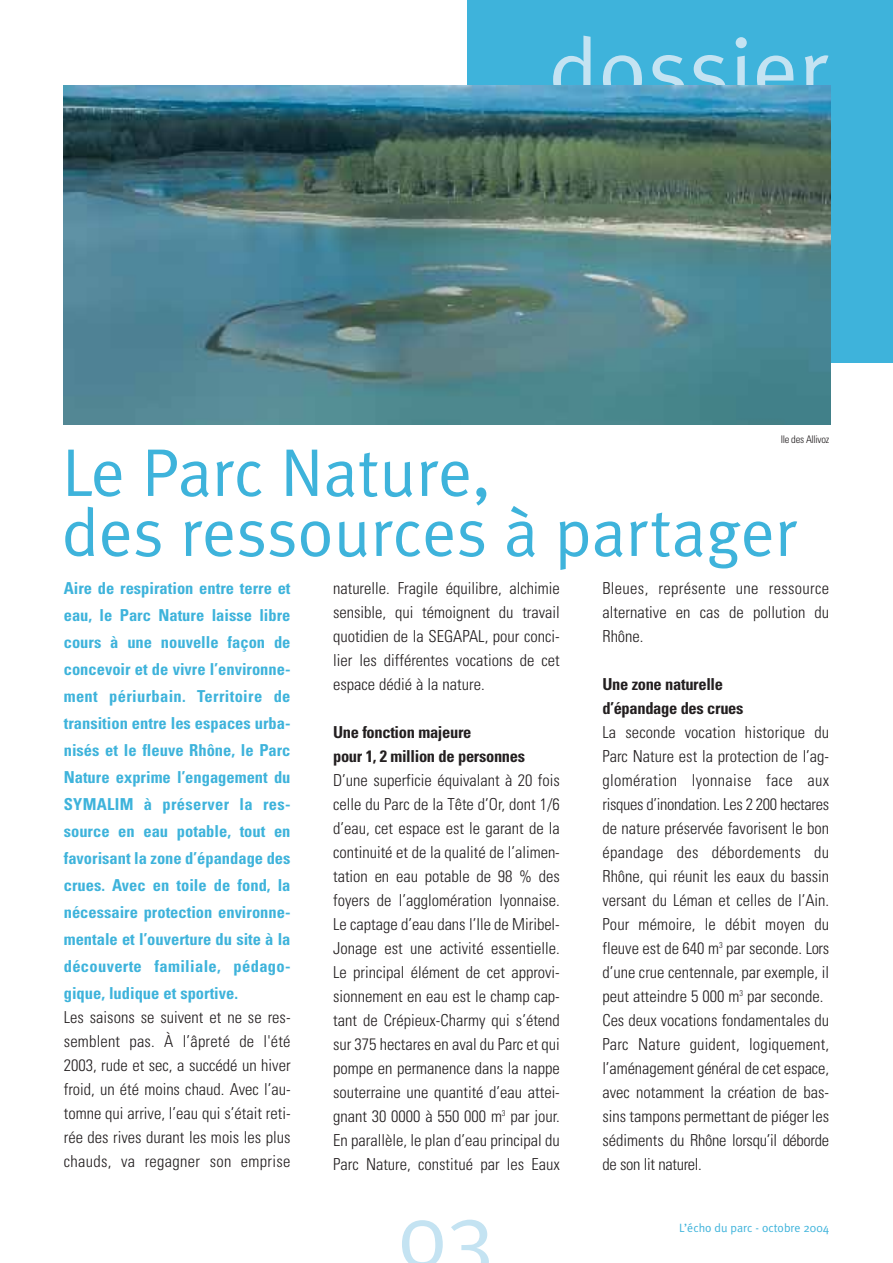
<style>
.page{position:relative;width:893px;height:1263px;background:#fff}
.page>*{position:absolute;margin:0;border:0;box-sizing:border-box;transform-origin:0 0}
.t1{font:91.05px "Meta Plus Normal";color:#c4e3f2}
.t2{font:67.5px/60px "Meta Plus Normal";color:#3eb3db}
.t3{font:300 condensed 16.5px/24px "Univers";color:#231f20;text-align:justify}
.t4{font:700 condensed 16.5px/27px "Univers";letter-spacing:.02em;color:#3eb3db;text-align:justify}
.t5{font:700 condensed 16.5px/24px "Univers";letter-spacing:-.02em;color:#231f20}
.t6{font:12px "Meta Plus Normal";color:#3eb3db}
.t7{font:300 condensed 10.5px "Univers";letter-spacing:-.03em;color:#231f20}
</style>
<div class="page">
<div style="left:468px;top:0;width:425px;height:362px;background:#3eb3db"></div>
<img style="left:64px;top:85px;width:766px;height:339px">
<h1 class="t1" style="left:549px;top:37px;width:282px">dossier</h1>
<p class="t7" style="left:781px;top:435px;width:50px">Ile des Allivoz</p>
<h2 class="t2" style="left:62px;top:450px;width:737px">Le Parc Nature,<br>des ressources à partager</h2>
<p class="t4" style="left:64px;top:576px;width:228px">Aire de respiration entre terre et eau, le Parc Nature laisse libre cours à une nouvelle façon de concevoir et de vivre l’environne&shy;ment périurbain. Territoire de transition entre les espaces urba&shy;nisés et le fleuve Rhône, le Parc Nature exprime l’engagement du SYMALIM à préserver la res&shy;source en eau potable, tout en favorisant la zone d’épandage des crues. Avec en toile de fond, la nécessaire protection environne&shy;mentale et l’ouverture du site à la découverte familiale, pédago&shy;gique, ludique et sportive.</p>
<p class="t3" style="left:64px;top:1007px;width:228px">Les saisons se suivent et ne se res&shy;semblent pas. À l’âpreté de l'été 2003, rude et sec, a succédé un hiver froid, un été moins chaud. Avec l’au&shy;tomne qui arrive, l’eau qui s’était reti&shy;rée des rives durant les mois les plus chauds, va regagner son emprise</p>
<p class="t3" style="left:333px;top:578px;width:228px">naturelle. Fragile équilibre, alchimie sensible, qui témoignent du travail quotidien de la SEGAPAL, pour conci&shy;lier les différentes vocations de cet espace dédié à la nature.</p>
<p class="t5" style="left:333px;top:722px;width:193px">Une fonction majeure<br>pour 1, 2 million de personnes</p>
<p class="t3" style="left:333px;top:770px;width:228px">D’une superficie équivalant à 20 fois celle du Parc de la Tête d’Or, dont 1/6 d’eau, cet espace est le garant de la continuité et de la qualité de l’alimen&shy;tation en eau potable de 98 % des foyers de l’agglomération lyonnaise.<br>Le captage d’eau dans l’Ile de Miribel-Jonage est une activité essentielle.<br>Le principal élément de cet approvi&shy;sionnement en eau est le champ cap&shy;tant de Crépieux-Charmy qui s’étend sur 375 hectares en aval du Parc et qui pompe en permanence dans la nappe souterraine une quantité d’eau attei&shy;gnant 30 0000 à 550 000 m<sup>3</sup> par jour.<br>En parallèle, le plan d’eau principal du Parc Nature, constitué par les Eaux</p>
<h1 class="t1" style="left:398px;top:1202px;width:99px">03</h1>
<p class="t3" style="left:602px;top:578px;width:228px">Bleues, représente une ressource alternative en cas de pollution du Rhône.</p>
<p class="t5" style="left:602px;top:674px;width:143px">Une zone naturelle d’épandage des crues</p>
<p class="t3" style="left:602px;top:722px;width:228px;text-align:left">La seconde vocation historique du Parc Nature est la protection de l’ag&shy;glomération lyonnaise face aux risques d’inondation. Les 2 200 hectares de nature préservée favorisent le bon épandage des débordements du Rhône, qui réunit les eaux du bassin versant du Léman et celles de l’Ain.<br>Pour mémoire, le débit moyen du fleuve est de 640 m<sup>3</sup> par seconde. Lors d’une crue centennale, par exemple, il peut atteindre 5 000 m<sup>3</sup> par seconde.<br>Ces deux vocations fondamentales du Parc Nature guident, logiquement, l’aménagement général de cet espace, avec notamment la création de bas&shy;sins tampons permettant de piéger les sédiments du Rhône lorsqu’il déborde de son lit naturel.</p>
<p class="t6" style="left:679px;top:1224px;width:152px">L’écho du parc - octobre 2004</p>
</div>
